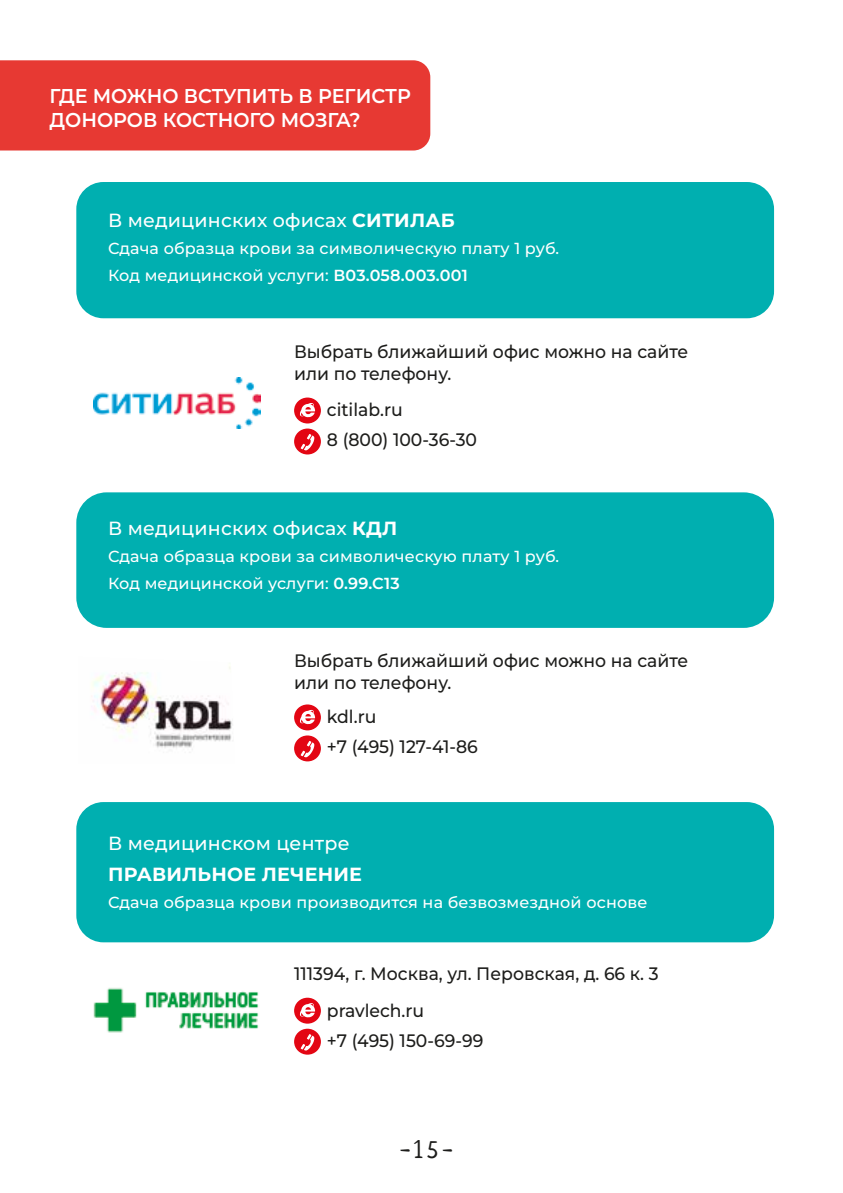
<style>
.page{position:relative;width:843px;height:1193px;background:#fff}
.page>*{position:absolute;margin:0;border:0;box-sizing:border-box;transform-origin:0 0}
.t1{font:24px "Neucha";color:#1d1d1b}
.t2{font:600 20px/24px "Montserrat";color:#fff;scale:.96 1}
.t3{font:500 19px "Montserrat";letter-spacing:.01em;color:#fff}
.t4{font:700 19px "Montserrat";letter-spacing:.01em;color:#fff}
.t5{font:500 18px/21.6px "Montserrat";color:#1d1d1b;scale:.96 1}
.t6{font:500 16px/27.2px "Montserrat";letter-spacing:.01em;color:#fff}
.s1{font-weight:700}
.s2{font-weight:600}
</style>
<div class="page">
<div style="left:0;top:60px;width:430px;height:90px;background:#e73933"></div>
<div style="left:76px;top:182px;width:698px;height:136px;background:#00afb0;border-radius:27px"></div>
<div style="left:76px;top:492px;width:698px;height:135px;background:#00afb0;border-radius:30px"></div>
<img style="left:91px;top:666px;width:142px;height:84px">
<div style="left:294px;top:735px;width:27px;height:26px;background:#e30613;border-radius:50%"></div>
<svg style="left:300px;top:741px;width:14px;height:16px"></svg>
<div style="left:294px;top:704px;width:27px;height:26px;background:#e30613;border-radius:50%"></div>
<svg style="left:300px;top:709px;width:15px;height:15px"></svg>
<div style="left:76px;top:801px;width:698px;height:141px;background:#00afb0;border-radius:27px"></div>
<div style="left:294px;top:1028px;width:27px;height:26px;background:#e30613;border-radius:50%"></div>
<svg style="left:300px;top:1034px;width:14px;height:16px"></svg>
<div style="left:294px;top:997px;width:27px;height:26px;background:#e30613;border-radius:50%"></div>
<svg style="left:300px;top:1003px;width:15px;height:14px"></svg>
<img style="left:93px;top:988px;width:166px;height:45px">
<div style="left:294px;top:428px;width:27px;height:26px;background:#e30613;border-radius:50%"></div>
<svg style="left:300px;top:434px;width:14px;height:16px"></svg>
<div style="left:294px;top:397px;width:27px;height:26px;background:#e30613;border-radius:50%"></div>
<svg style="left:300px;top:403px;width:15px;height:14px"></svg>
<img style="left:93px;top:377px;width:167px;height:51px">
<p class="t2" style="left:50px;top:84px;width:378px">ГДЕ МОЖНО ВСТУПИТЬ В РЕГИСТР<br>ДОНОРОВ КОСТНОГО МОЗГА?</p>
<p class="t3" style="left:108px;top:207px;width:348px">В медицинских офисах <span class="s1">СИТИЛАБ</span></p>
<p class="t6" style="left:108px;top:234px;width:453px">Сдача образца крови за символическую плату 1 руб.<br>Код медицинской услуги: <span class="s2">В03.058.003.001</span></p>
<p class="t5" style="left:294px;top:340px;width:412px">Выбрать ближайший офис можно на сайте или по телефону.</p>
<p class="t5" style="left:327px;top:394px;width:158px;line-height:30px">citilab.ru<br>8 (800) 100-36-30</p>
<p class="t3" style="left:108px;top:515px;width:291px">В медицинских офисах <span class="s1">КДЛ</span></p>
<p class="t6" style="left:108px;top:542px;width:453px">Сдача образца крови за символическую плату 1 руб.<br>Код медицинской услуги: <span class="s2">0.99.С13</span></p>
<p class="t5" style="left:294px;top:649px;width:412px">Выбрать ближайший офис можно на сайте или по телефону.</p>
<p class="t5" style="left:327px;top:701px;width:159px;line-height:30px">kdl.ru<br>+7 (495) 127-41-86</p>
<p class="t3" style="left:108px;top:830px;width:243px">В медицинском центре</p>
<p class="t4" style="left:108px;top:861px;width:255px">ПРАВИЛЬНОЕ ЛЕЧЕНИЕ</p>
<p class="t6" style="left:108px;top:888px;width:541px">Сдача образца крови производится на безвозмездной основе</p>
<p class="t5" style="left:327px;top:955px;width:347px;line-height:36px;text-indent:-33px">111394, г. Москва, ул. Перовская, д. 66 к. 3 pravlech.ru</p>
<p class="t5" style="left:327px;top:1028px;width:165px">+7 (495) 150-69-99</p>
<h1 class="t1" style="left:400px;top:1134px;width:54px">-15-</h1>
</div>
